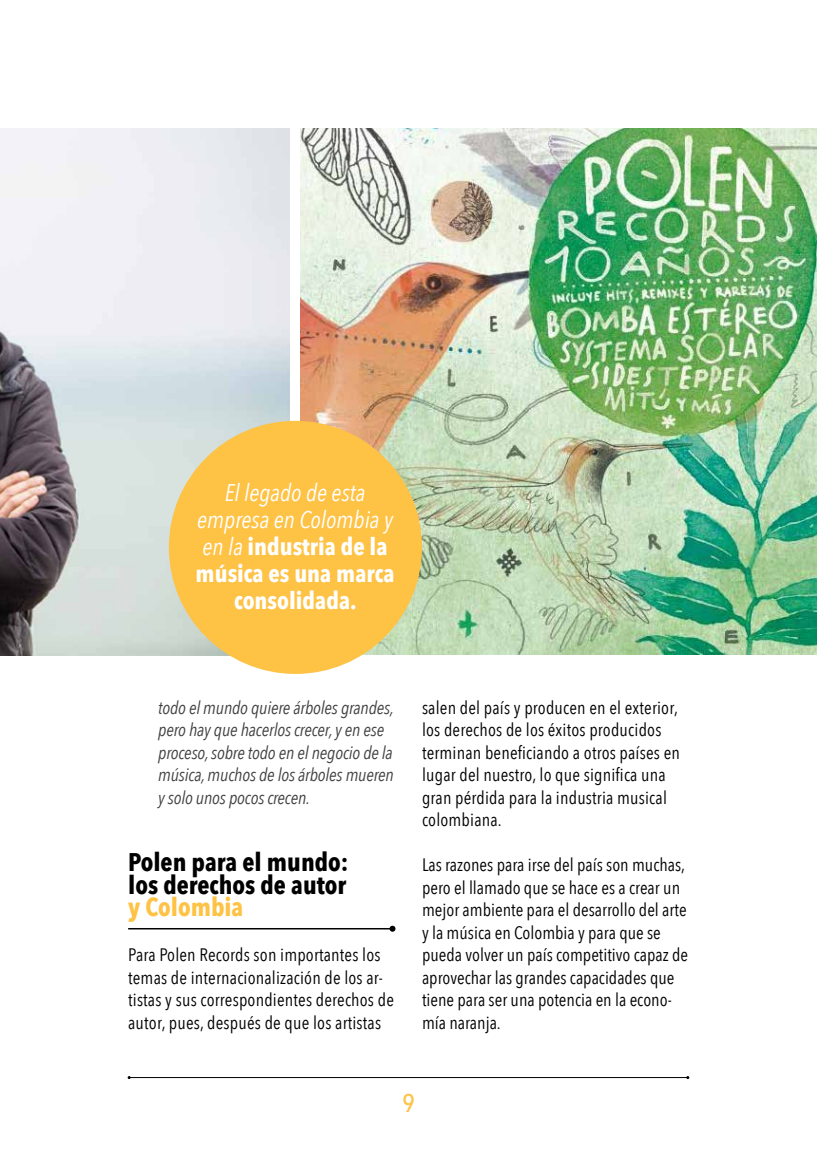
<style>
.page{position:relative;width:817px;height:1170px;background:#fff}
.page>*{position:absolute;margin:0;border:0;box-sizing:border-box;transform-origin:0 0}
.t1{font:700 25.5px/22.5px "Avenir Next Condensed";color:#000}
.t2{font:700 25.5px "Avenir Next Condensed";color:#fec245}
.t3{font:500 25.5px "Avenir Next Condensed";color:#fec245}
.t4{font:700 24px/27px "Avenir Next Condensed";color:#fff;text-align:center}
.t5{font:18px/22.5px "Avenir Next Condensed";letter-spacing:.01em;color:#000}
.t6{font:italic 18px/22.5px "Avenir Next Condensed";letter-spacing:-.01em;color:#404040}
.s1{font-weight:400;font-style:italic}
</style>
<div class="page">
<hr style="left:129px;top:1077px;width:558px;height:1px;background:#000">
<img style="left:0;top:128px;width:289px;height:527px">
<img style="left:300px;top:128px;width:516px;height:526px">
<div style="left:169px;top:421px;width:253px;height:253px;background:#fec245;border-radius:50%"></div>
<hr style="left:128px;top:927px;width:264px;height:2px;background:#000">
<svg style="left:389px;top:925px;width:6px;height:6px"></svg>
<h2 class="t4" style="left:195px;top:478px;width:200px"><span class="s1">El legado de esta empresa en Colombia y en la</span> industria de la música es una marca consolidada.</h2>
<p class="t6" style="left:158px;top:696px;width:237px">todo el mundo quiere árboles grandes, pero hay que hacerlos crecer, y en ese proceso, sobre todo en el negocio de la música, muchos de los árboles mueren y solo unos pocos crecen.</p>
<h1 class="t1" style="left:128px;top:850px;width:222px">Polen para el mundo: los derechos de autor</h1>
<h1 class="t2" style="left:128px;top:891px;width:117px">y Colombia</h1>
<p class="t5" style="left:128px;top:943px;width:267px">Para Polen Records son importantes los temas de internacionalización de los ar&shy;tistas y sus correspondientes derechos de autor, pues, después de que los artistas</p>
<p class="t5" style="left:422px;top:696px;width:259px">salen del país y producen en el exterior, los derechos de los éxitos producidos terminan beneficiando a otros países en lugar del nuestro, lo que significa una gran pérdida para la industria musical colombiana.</p>
<p class="t5" style="left:422px;top:853px;width:268px">Las razones para irse del país son muchas, pero el llamado que se hace es a crear un mejor ambiente para el desarrollo del arte y la música en Colombia y para que se pueda volver un país competitivo capaz de aprovechar las grandes capacidades que tiene para ser una potencia en la econo&shy;mía naranja.</p>
<h1 class="t3" style="left:402px;top:1087px;width:14px">9</h1>
</div>
